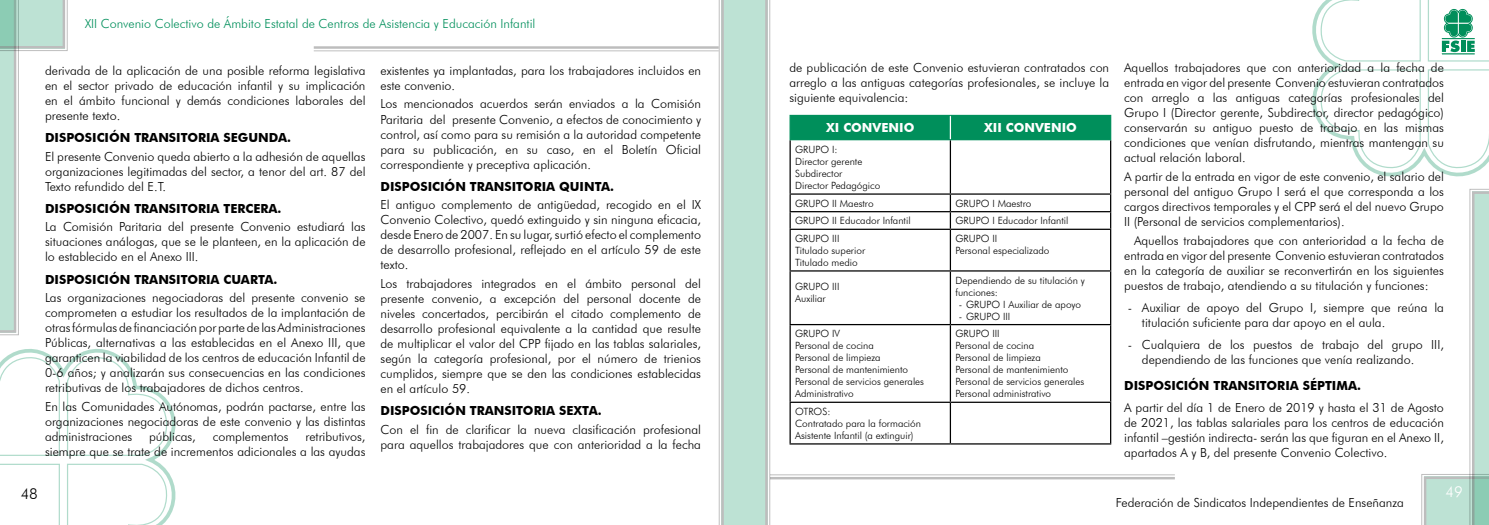
<style>
.page{position:relative;width:1489px;height:525px;background:#fff}
.page>*{position:absolute;margin:0;border:0;box-sizing:border-box;transform-origin:0 0}
.t1{font:300 15px "Futura BT";color:#000}
.t2{font:300 15px "Futura BT";color:#fff}
.t3{font:300 12.5px/15px "Futura BT";color:#000;text-align:justify}
.t4{font:700 12.5px "Futura BT";color:#000}
.t5{font:300 12.5px "Futura BT";color:#008f5b}
.t6{font:700 12.5px "Futura BT";color:#fff}
.t7{font:300 10px/12px "Futura BT";color:#000}
</style>
<div class="page">
<svg style="left:0;top:0;width:68px;height:335px"></svg>
<svg style="left:718px;top:0;width:52px;height:524px;background:#c3e1d6"></svg>
<svg style="left:1421px;top:188px;width:67px;height:336px"></svg>
<hr style="left:314px;top:50px;width:404px;height:1px;background:#000">
<hr style="left:314px;top:46px;width:404px;height:3px;background:#000">
<hr style="left:770px;top:474px;width:404px;height:1px;background:#000">
<hr style="left:770px;top:476px;width:404px;height:3px;background:#000">
<svg style="left:0;top:349px;width:176px;height:175px"></svg>
<svg style="left:1312px;top:9px;width:162px;height:168px"></svg>
<svg style="left:1318px;top:0;width:170px;height:173px"></svg>
<hr style="left:789px;top:140px;width:1px;height:53px;background:#000">
<hr style="left:949px;top:140px;width:2px;height:53px;background:#000">
<hr style="left:1109px;top:140px;width:2px;height:53px;background:#000">
<hr style="left:789px;top:193px;width:161px;height:1px;background:#000">
<hr style="left:950px;top:193px;width:161px;height:1px;background:#000">
<hr style="left:789px;top:211px;width:161px;height:1px;background:#000">
<svg style="left:789px;top:194px;width:1px;height:34px"></svg>
<hr style="left:950px;top:211px;width:161px;height:1px;background:#000">
<svg style="left:949px;top:194px;width:2px;height:34px"></svg>
<svg style="left:1109px;top:194px;width:2px;height:34px"></svg>
<hr style="left:789px;top:228px;width:161px;height:2px;background:#000">
<hr style="left:789px;top:230px;width:1px;height:40px;background:#000">
<hr style="left:950px;top:228px;width:161px;height:2px;background:#000">
<hr style="left:949px;top:230px;width:2px;height:40px;background:#000">
<hr style="left:1109px;top:230px;width:2px;height:40px;background:#000">
<hr style="left:789px;top:270px;width:161px;height:1px;background:#000">
<hr style="left:789px;top:271px;width:1px;height:53px;background:#000">
<hr style="left:950px;top:270px;width:161px;height:1px;background:#000">
<hr style="left:949px;top:271px;width:2px;height:53px;background:#000">
<hr style="left:1109px;top:271px;width:2px;height:53px;background:#000">
<hr style="left:789px;top:324px;width:161px;height:1px;background:#000">
<hr style="left:789px;top:325px;width:1px;height:76px;background:#000">
<hr style="left:950px;top:324px;width:161px;height:1px;background:#000">
<hr style="left:949px;top:325px;width:2px;height:76px;background:#000">
<hr style="left:1109px;top:325px;width:2px;height:76px;background:#000">
<hr style="left:789px;top:401px;width:161px;height:1px;background:#000">
<hr style="left:789px;top:402px;width:1px;height:41px;background:#000">
<hr style="left:950px;top:401px;width:161px;height:1px;background:#000">
<hr style="left:949px;top:402px;width:2px;height:41px;background:#000">
<hr style="left:1109px;top:402px;width:2px;height:41px;background:#000">
<hr style="left:789px;top:443px;width:161px;height:1px;background:#000">
<hr style="left:950px;top:443px;width:161px;height:1px;background:#000">
<div style="left:789px;top:115px;width:320px;height:24px;background:#008f5b"></div>
<hr style="left:789px;top:139px;width:161px;height:1px;background:#008f5b">
<hr style="left:950px;top:115px;width:161px;height:1px;background:#008f5b">
<hr style="left:1109px;top:116px;width:2px;height:23px;background:#008f5b">
<hr style="left:950px;top:139px;width:161px;height:1px;background:#008f5b">
<hr style="left:949px;top:116px;width:2px;height:23px;background:#fff">
<p class="t5" style="left:85px;top:16px;width:452px">XII Convenio Colectivo de Ámbito Estatal de Centros de Asistencia y Educación Infantil</p>
<p class="t3" style="left:45px;top:63px;width:322px">derivada de la aplicación de una posible reforma legislativa en el sector privado de educación infantil y su implicación en el ámbito funcional y demás condiciones laborales del presente texto.</p>
<p class="t4" style="left:45px;top:130px;width:248px">DISPOSICIÓN TRANSITORIA SEGUNDA.</p>
<p class="t3" style="left:45px;top:148px;width:322px">El presente Convenio queda abierto a la adhesión de aquellas organizaciones legitimadas del sector, a tenor del art. 87 del Texto refundido del E.T.</p>
<p class="t4" style="left:45px;top:201px;width:238px">DISPOSICIÓN TRANSITORIA TERCERA.</p>
<p class="t3" style="left:45px;top:219px;width:322px">La Comisión Paritaria del presente Convenio estudiará las situaciones análogas, que se le planteen, en la aplicación de lo establecido en el Anexo III.</p>
<p class="t4" style="left:45px;top:271px;width:234px">DISPOSICIÓN TRANSITORIA CUARTA.</p>
<p class="t3" style="left:45px;top:290px;width:322px">Las organizaciones negociadoras del presente convenio se comprometen a estudiar los resultados de la implantación de otras fórmulas de financiación por parte de las Administraciones Públicas, alternativas a las establecidas en el Anexo III, que garanticen la viabilidad de los centros de educación Infantil de 0-6 años; y analizarán sus consecuencias en las condiciones retributivas de los trabajadores de dichos centros.</p>
<p class="t3" style="left:45px;top:398px;width:322px">En las Comunidades Autónomas, podrán pactarse, entre las organizaciones negociadoras de este convenio y las distintas administraciones</p>
<p class="t3" style="left:45px;top:428px;width:322px;text-align:right">retributivos,<br>siempre que se trate de incrementos adicionales a las ayudas</p>
<p class="t3" style="left:149px;top:428px;width:48px">públicas,</p>
<p class="t3" style="left:213px;top:428px;width:77px">complementos</p>
<p class="t3" style="left:380px;top:63px;width:322px">existentes ya implantadas, para los trabajadores incluidos en este convenio.</p>
<p class="t3" style="left:380px;top:96px;width:322px">Los mencionados acuerdos serán enviados a la Comisión Paritaria del presente Convenio, a efectos de conocimiento y control, así como para su remisión a la autoridad competente para su publicación, en su caso, en el Boletín Oficial correspondiente y preceptiva aplicación.</p>
<p class="t4" style="left:380px;top:178px;width:235px">DISPOSICIÓN TRANSITORIA QUINTA.</p>
<p class="t3" style="left:380px;top:197px;width:322px">El antiguo complemento de antigüedad, recogido en el IX Convenio Colectivo, quedó extinguido y sin ninguna eficacia, desde Enero de 2007. En su lugar, surtió efecto el complemento de desarrollo profesional, reflejado en el artículo 59 de este texto.</p>
<p class="t3" style="left:380px;top:275px;width:322px">Los trabajadores integrados en el ámbito personal del presente convenio, a excepción del personal docente de niveles concertados, percibirán el citado complemento de desarrollo profesional equivalente a la cantidad que resulte de multiplicar el valor del CPP fijado en las tablas salariales, según la categoría profesional, por el número de trienios cumplidos, siempre que se den las condiciones establecidas en el artículo 59.</p>
<p class="t4" style="left:380px;top:403px;width:222px">DISPOSICIÓN TRANSITORIA SEXTA.</p>
<p class="t3" style="left:380px;top:421px;width:322px">Con el fin de clarificar la nueva clasificación profesional para aquellos trabajadores que con anterioridad a la fecha</p>
<p class="t3" style="left:789px;top:60px;width:321px">de publicación de este Convenio estuvieran contratados con arreglo a las antiguas categorías profesionales, se incluye la siguiente equivalencia:</p>
<p class="t3" style="left:1124px;top:60px;width:321px">Aquellos trabajadores que con anterioridad a la fecha de entrada en vigor del presente Convenio estuvieran contratados con arreglo a las antiguas categorías profesionales del Grupo I (Director gerente, Subdirector, director pedagógico) conservarán su antiguo puesto de trabajo en las mismas condiciones que venían disfrutando, mientras mantengan su actual relación laboral.</p>
<p class="t3" style="left:1124px;top:169px;width:321px">A partir de la entrada en vigor de este convenio, el salario del personal del antiguo Grupo I será el que corresponda a los cargos directivos temporales y el CPP será el del nuevo Grupo II (Personal de servicios complementarios).</p>
<p class="t3" style="left:1124px;top:232px;width:321px;text-indent:10px">Aquellos trabajadores que con anterioridad a la fecha de entrada en vigor del presente Convenio estuvieran contratados en la categoría de auxiliar se reconvertirán en los siguientes puestos de trabajo, atendiendo a su titulación y funciones:</p>
<p class="t3" style="left:1141px;top:299px;width:303px;text-indent:-14px">- Auxiliar de apoyo del Grupo I, siempre que reúna la titulación suficiente para dar apoyo en el aula.</p>
<p class="t3" style="left:1141px;top:336px;width:303px;text-indent:-14px">- Cualquiera de los puestos de trabajo del grupo III, dependiendo de las funciones que venía realizando.</p>
<p class="t4" style="left:1124px;top:377px;width:238px">DISPOSICIÓN TRANSITORIA SÉPTIMA.</p>
<p class="t3" style="left:1124px;top:399px;width:321px">A partir del día 1 de Enero de 2019 y hasta el 31 de Agosto de 2021, las tablas salariales para los centros de educación infantil –gestión indirecta- serán las que figuran en el Anexo II, apartados A y B, del presente Convenio Colectivo.</p>
<p class="t6" style="left:826px;top:120px;width:90px">XI CONVENIO</p>
<p class="t6" style="left:984px;top:120px;width:94px">XII CONVENIO</p>
<p class="t7" style="left:795px;top:143px;width:87px">GRUPO I:<br>Director gerente<br>Subdirector<br>Director Pedagógico</p>
<p class="t7" style="left:795px;top:197px;width:80px">GRUPO II Maestro</p>
<p class="t7" style="left:955px;top:197px;width:78px">GRUPO I Maestro</p>
<p class="t7" style="left:795px;top:214px;width:117px">GRUPO II Educador Infantil</p>
<p class="t7" style="left:955px;top:214px;width:115px">GRUPO I Educador Infantil</p>
<p class="t7" style="left:795px;top:232px;width:71px">GRUPO III<br>Titulado superior<br>Titulado medio</p>
<p class="t7" style="left:955px;top:232px;width:96px">GRUPO II<br>Personal especializado</p>
<p class="t7" style="left:795px;top:280px;width:46px">GRUPO III<br>Auxiliar</p>
<p class="t7" style="left:955px;top:274px;width:131px">Dependiendo de su titulación y funciones:</p>
<p class="t7" style="left:958px;top:298px;width:124px">- GRUPO I Auxiliar de apoyo</p>
<p class="t7" style="left:958px;top:310px;width:53px">- GRUPO III</p>
<p class="t7" style="left:795px;top:327px;width:130px">GRUPO IV<br>Personal de cocina<br>Personal de limpieza<br>Personal de mantenimiento<br>Personal de servicios generales<br>Administrativo</p>
<p class="t7" style="left:955px;top:327px;width:130px">GRUPO III<br>Personal de cocina<br>Personal de limpieza<br>Personal de mantenimiento<br>Personal de servicios generales<br>Personal administrativo</p>
<p class="t7" style="left:795px;top:405px;width:127px">OTROS:<br>Contratado para la formación<br>Asistente Infantil (a extinguir)</p>
<p class="t1" style="left:21px;top:484px;width:19px">48</p>
<p class="t2" style="left:1445px;top:482px;width:19px">49</p>
<p class="t3" style="left:1115px;top:495px;width:289px">Federación de Sindicatos Independientes de Enseñanza</p>
</div>
